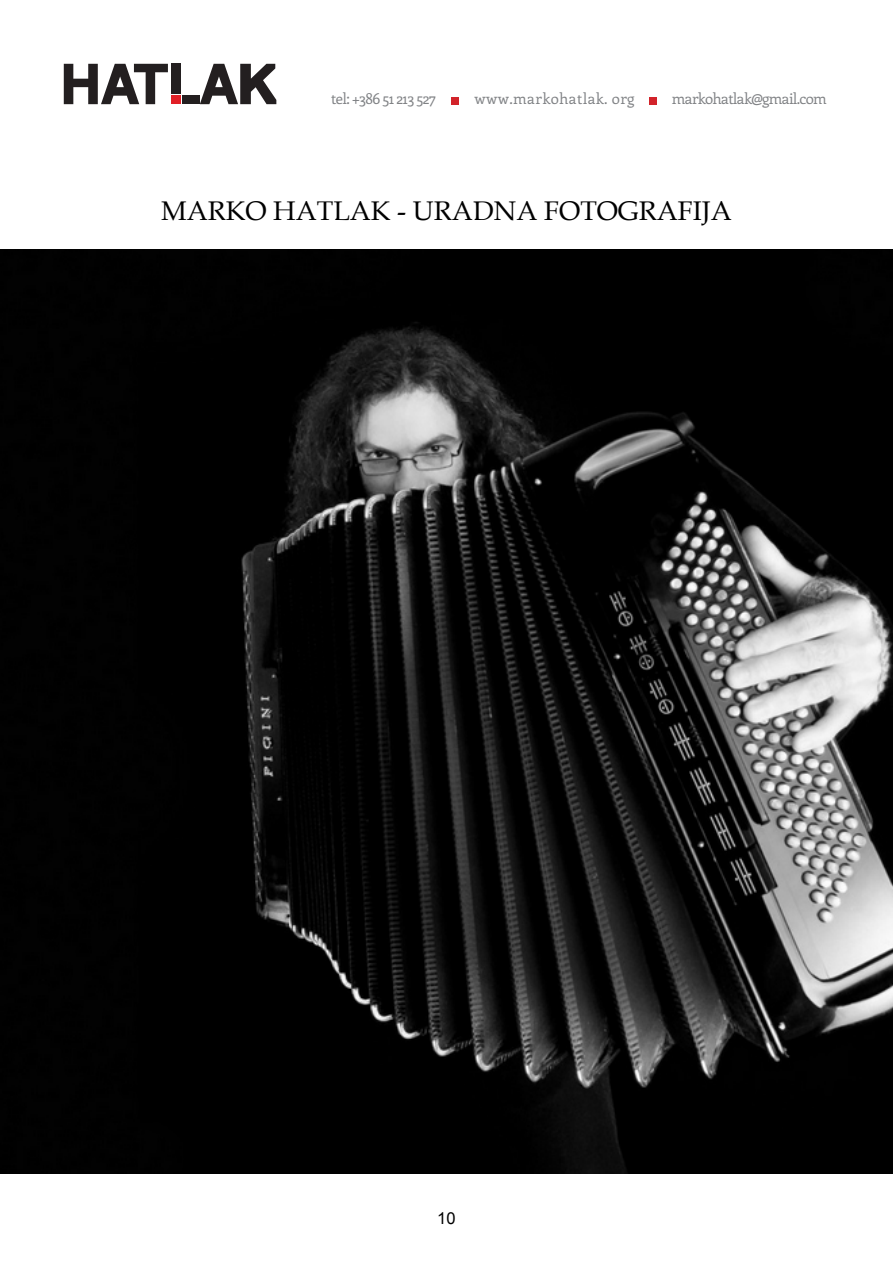
<style>
.page{position:relative;width:893px;height:1263px;background:#fff}
.page>*{position:absolute;margin:0;border:0;box-sizing:border-box;transform-origin:0 0}
.t1{font:27px "Book Antiqua";color:#000}
.t2{font:16.5px "Arial";color:#000}
.t3{font:15px "Enriqueta";letter-spacing:-.04em;color:#808285}
.t4{font:15px "Enriqueta";letter-spacing:.02em;color:#808285}
</style>
<div class="page">
<div style="left:451px;top:97px;width:7px;height:7px;background:#d2232a"></div>
<div style="left:650px;top:97px;width:7px;height:7px;background:#d2232a"></div>
<svg style="left:64px;top:64px;width:104px;height:40px"></svg>
<div style="left:171px;top:64px;width:10px;height:30px;background:#231f20"></div>
<div style="left:171px;top:96px;width:10px;height:8px;background:#e11f26"></div>
<div style="left:182px;top:96px;width:18px;height:8px;background:#231f20"></div>
<svg style="left:200px;top:64px;width:76px;height:40px"></svg>
<img style="left:0;top:250px;width:893px;height:923px">
<p class="t3" style="left:331px;top:88px;width:106px">tel: +386 51 213 527</p>
<p class="t4" style="left:474px;top:88px;width:162px">www.markohatlak. org</p>
<p class="t3" style="left:672px;top:88px;width:157px">markohatlak@gmail.com</p>
<h1 class="t1" style="left:161px;top:192px;width:401px">MARKO HATLAK - URADNA FOTOGRAFIJA</h1>
<p class="t2" style="left:437px;top:1207px;width:20px">10</p>
</div>
